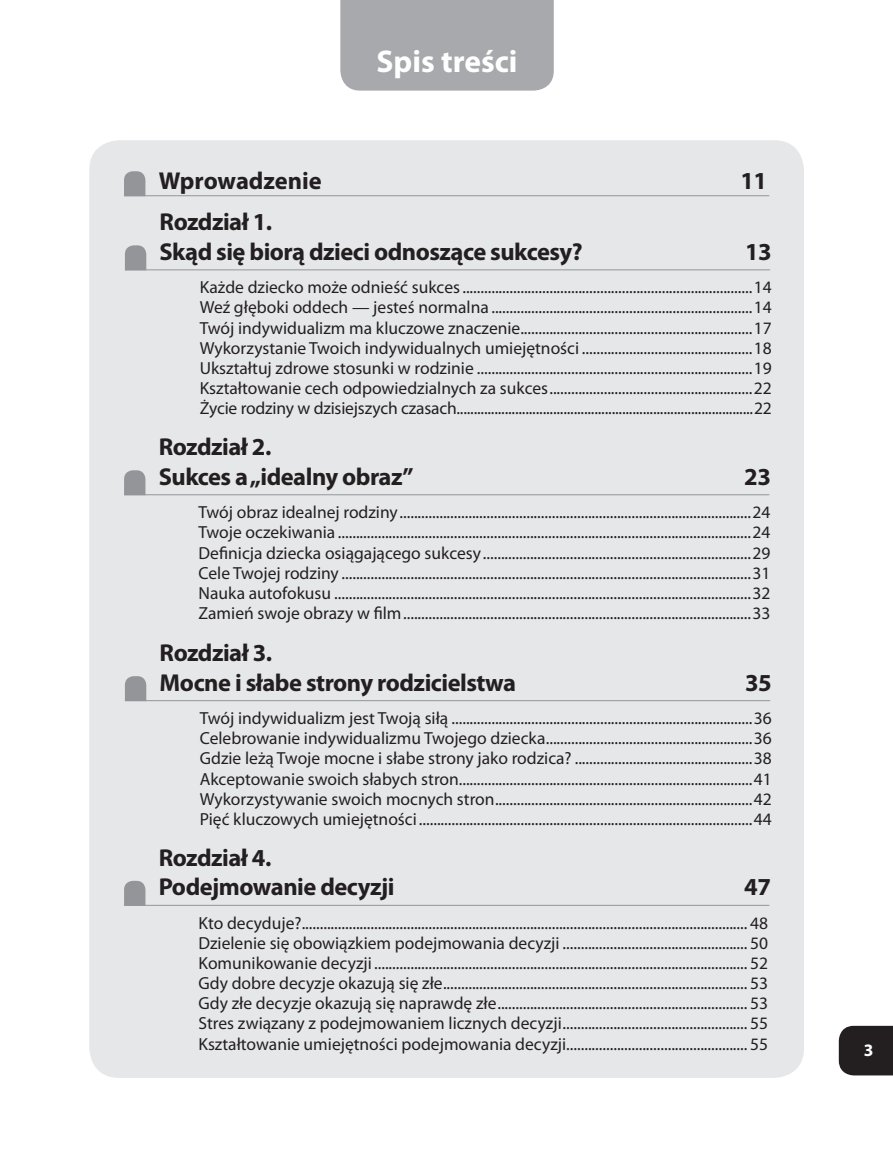
<style>
.page{position:relative;width:893px;height:1167px;background:#fff}
.page>*{position:absolute;margin:0;border:0;box-sizing:border-box;transform-origin:0 0}
.t1{font:700 31.5px "Myriad Pro";color:#fff}
.t2{font:700 24.5px/29.4px "Myriad Pro";letter-spacing:-.02em;color:#231f20}
.t3{font:700 24.5px "Myriad Pro";color:#231f20}
.t4{font:17.5px/20.1px "Myriad Pro";color:#231f20;text-align:justify}
</style>
<div class="page">
<div style="left:340px;top:0;width:213px;height:91px;background:#a8a9ad"></div>
<div style="left:89px;top:140px;width:715px;height:938px;background:#e6e7e9;border-radius:30px"></div>
<svg style="left:124px;top:171px;width:21px;height:24px"></svg>
<hr style="left:124px;top:195px;width:645px;height:1px;background:#939598">
<svg style="left:125px;top:245px;width:21px;height:24px"></svg>
<hr style="left:125px;top:269px;width:645px;height:1px;background:#939598">
<svg style="left:124px;top:470px;width:21px;height:24px"></svg>
<hr style="left:124px;top:494px;width:645px;height:1px;background:#939598">
<svg style="left:125px;top:676px;width:21px;height:24px"></svg>
<hr style="left:125px;top:700px;width:645px;height:1px;background:#939598">
<svg style="left:124px;top:881px;width:21px;height:24px"></svg>
<hr style="left:124px;top:905px;width:645px;height:1px;background:#939598">
<div style="left:838px;top:1026px;width:55px;height:49px;background:#231f20"></div>
<h1 class="t1" style="left:376px;top:41px;width:142px">Spis treści</h1>
<h2 class="t3" style="left:159px;top:165px;width:164px">Wprowadzenie</h2>
<h2 class="t2" style="left:740px;top:165px;width:28px">11</h2>
<h2 class="t2" style="left:160px;top:207px;width:424px">Rozdział 1.<br>Skąd się biorą dzieci odnoszące sukcesy?</h2>
<h2 class="t2" style="left:745px;top:236px;width:26px">13</h2>
<p class="t4" style="left:200px;top:277px;width:573px">Każde dziecko może odnieść sukces................................................................................14<br>Weź głęboki oddech — jesteś normalna ........................................................................14<br>Twój indywidualizm ma kluczowe znaczenie................................................................17<br>Wykorzystanie Twoich indywidualnych umiejętności ...............................................18<br>Ukształtuj zdrowe stosunki w rodzinie ............................................................................19<br>Kształtowanie cech odpowiedzialnych za sukces........................................................22<br>Życie rodziny w dzisiejszych czasach......................................................................................22</p>
<h2 class="t2" style="left:159px;top:431px;width:256px">Rozdział 2.<br>Sukces a„idealny obraz”</h2>
<h2 class="t2" style="left:744px;top:461px;width:26px">23</h2>
<p class="t4" style="left:198px;top:502px;width:573px">Twój obraz idealnej rodziny.................................................................................................24<br>Twoje oczekiwania ..................................................................................................................24<br>Definicja dziecka osiągającego sukcesy..........................................................................29<br>Cele Twojej rodziny .................................................................................................................31<br>Nauka autofokusu ...................................................................................................................32<br>Zamień swoje obrazy w film................................................................................................33</p>
<h2 class="t2" style="left:160px;top:637px;width:358px">Rozdział 3.<br>Mocne i słabe strony rodzicielstwa</h2>
<h2 class="t2" style="left:745px;top:667px;width:28px">3 5</h2>
<p class="t4" style="left:200px;top:708px;width:573px">Twój indywidualizm jest Twoją siłą ...................................................................................36<br>Celebrowanie indywidualizmu Twojego dziecka.........................................................36<br>Gdzie leżą Twoje mocne i słabe strony jako rodzica? .................................................38<br>Akceptowanie swoich słabych stron.................................................................................41<br>Wykorzystywanie swoich mocnych stron.......................................................................42<br>Pięć kluczowych umiejętności ............................................................................................44</p>
<h2 class="t2" style="left:159px;top:842px;width:237px">Rozdział 4.<br>Podejmowanie decyzji</h2>
<h2 class="t2" style="left:744px;top:871px;width:28px">47</h2>
<p class="t4" style="left:198px;top:912px;width:571px">Kto decyduje?........................................................................................................................... 48<br>Dzielenie się obowiązkiem podejmowania decyzji ................................................... 50<br>Komunikowanie decyzji ....................................................................................................... 52<br>Gdy dobre decyzje okazują się złe.................................................................................... 53<br>Gdy złe decyzje okazują się naprawdę złe..................................................................... 53<br>Stres związany z podejmowaniem licznych decyzji................................................... 55<br>Kształtowanie umiejętności podejmowania decyzji.................................................. 55</p>
</div>
